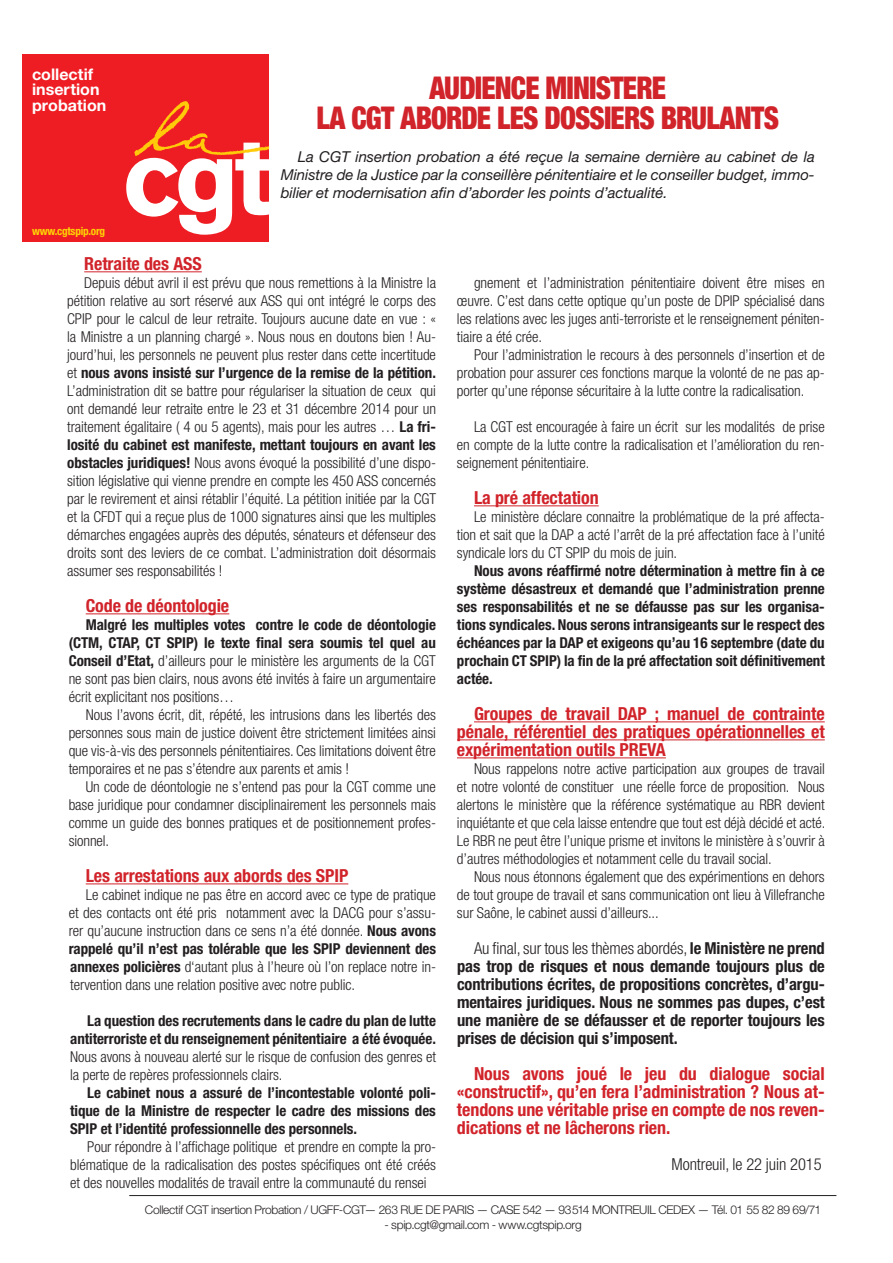
<style>
.page{position:relative;width:893px;height:1263px;background:#fff}
.page>*{position:absolute;margin:0;border:0;box-sizing:border-box;transform-origin:0 0}
.t1{font:900 condensed 31.35px/30px "Helvetica Neue LT Std";letter-spacing:-.03em;color:#d1232a;text-align:center;scale:.91 1}
.t2{font:700 condensed 18px/18px "Helvetica Neue LT Std";letter-spacing:-.005em;color:#d1232a;text-align:justify}
.t3{font:700 condensed 16.5px/18px "Helvetica Neue LT Std";letter-spacing:-.005em;color:#231f20;text-align:justify}
.t4{font:300 condensed 16.5px "Helvetica Neue LT Std";letter-spacing:-.005em;color:#231f20}
.t5{font:700 16.05px/15px "Helvetica Neue LT Std";color:#fff}
.t6{font:300 condensed 15px/18px "Helvetica Neue LT Std";letter-spacing:-.005em;color:#231f20;text-align:justify}
.t7{font:700 condensed 15px/18px "Helvetica Neue LT Std";letter-spacing:-.005em;color:#231f20;text-align:justify}
.t8{font:italic 15px/18px "Helvetica Neue LT Std";letter-spacing:-.005em;color:#231f20;text-align:justify}
.t9{font:300 12px "Helvetica Neue LT Std";letter-spacing:-.025em;color:#231f20}
.t10{font:700 condensed 11.25px "Helvetica Neue LT Std";letter-spacing:-.02em;color:#fed304}
.s1{font-weight:700}
.s2{font-weight:300}
</style>
<div class="page">
<hr style="left:129px;top:1195px;width:707px;height:1px;background:#231f20">
<div style="left:22px;top:54px;width:247px;height:187px;background:#ee1d23"></div>
<svg style="left:126px;top:101px;width:143px;height:134px"></svg>
<hr style="left:84px;top:271px;width:118px;height:1px;background:#d1232a">
<hr style="left:86px;top:613px;width:143px;height:1px;background:#d1232a">
<hr style="left:86px;top:883px;width:262px;height:1px;background:#d1232a">
<hr style="left:474px;top:505px;width:125px;height:1px;background:#d1232a">
<hr style="left:474px;top:721px;width:351px;height:1px;background:#d1232a">
<hr style="left:457px;top:739px;width:368px;height:1px;background:#d1232a">
<hr style="left:457px;top:757px;width:209px;height:1px;background:#d1232a">
<p class="t5" style="left:32px;top:67px;width:76px">collectif insertion probation</p>
<p class="t10" style="left:32px;top:224px;width:75px">www.cgtspip.org</p>
<h1 class="t1" style="left:316px;top:73px;width:510px">AUDIENCE MINISTERE<br>LA CGT ABORDE LES DOSSIERS BRULANTS</h1>
<p class="t8" style="left:281px;top:147px;width:536px;text-indent:17px">La CGT insertion probation a été reçue la semaine dernière au cabinet de la Ministre de la Justice par la conseillère pénitentiaire et le conseiller budget, immo&shy;bilier et modernisation afin d’aborder les points d’actualité.</p>
<p class="t2" style="left:84px;top:254px;width:119px">Retraite des ASS</p>
<p class="t6" style="left:67px;top:274px;width:370px;text-indent:17px">Depuis début avril il est prévu que nous remettions à la Ministre la pétition relative au sort réservé aux ASS qui ont intégré le corps des CPIP pour le calcul de leur retraite. Toujours aucune date en vue : « la Ministre a un planning chargé ». Nous nous en doutons bien ! Au&shy;jourd’hui, les personnels ne peuvent plus rester dans cette incertitude et <span class="s1">nous avons insisté sur l’urgence de la remise de la pétition.<br></span>L’administration dit se battre pour régulariser la situation de ceux qui ont demandé leur retraite entre le 23 et 31 décembre 2014 pour un traitement égalitaire ( 4 ou 5 agents), mais pour les autres … <span class="s1">La fri&shy;losité du cabinet est manifeste, mettant toujours en avant les obstacles juridiques!</span> Nous avons évoqué la possibilité d’une dispo&shy;sition législative qui vienne prendre en compte les 450 ASS concernés par le revirement et ainsi rétablir l’équité. La pétition initiée par la CGT et la CFDT qui a reçue plus de 1000 signatures ainsi que les multiples démarches engagées auprès des députés, sénateurs et défenseur des droits sont des leviers de ce combat. L’administration doit désormais assumer ses responsabilités !</p>
<p class="t2" style="left:86px;top:596px;width:145px">Code de déontologie</p>
<p class="t6" style="left:69px;top:616px;width:369px;text-indent:17px"><span class="s1">Malgré les multiples votes contre le code de déontologie (CTM, CTAP, CT SPIP) le texte final sera soumis tel quel au Conseil d’Etat,</span> d’ailleurs pour le ministère les arguments de la CGT ne sont pas bien clairs, nous avons été invités à faire un argumentaire écrit explicitant nos positions…</p>
<p class="t6" style="left:69px;top:706px;width:369px;text-indent:17px">Nous l’avons écrit, dit, répété, les intrusions dans les libertés des personnes sous main de justice doivent être strictement limitées ainsi que vis-à-vis des personnels pénitentiaires. Ces limitations doivent être temporaires et ne pas s’étendre aux parents et amis !</p>
<p class="t6" style="left:69px;top:778px;width:369px;text-indent:17px">Un code de déontologie ne s’entend pas pour la CGT comme une base juridique pour condamner disciplinairement les personnels mais comme un guide des bonnes pratiques et de positionnement profes&shy;sionnel.</p>
<p class="t2" style="left:86px;top:866px;width:264px">Les arrestations aux abords des SPIP</p>
<p class="t6" style="left:69px;top:886px;width:369px;text-indent:17px">Le cabinet indique ne pas être en accord avec ce type de pratique et des contacts ont été pris notamment avec la DACG pour s’assu&shy;rer qu’aucune instruction dans ce sens n’a été donnée. <span class="s1">Nous avons rappelé qu’il n’est pas tolérable que les SPIP deviennent des annexes policières</span> d‘autant plus à l’heure où l’on replace notre in&shy;tervention dans une relation positive avec notre public.</p>
<p class="t7" style="left:70px;top:1011px;width:367px;text-align:right">La question des recrutements dans le cadre du plan de lutte antiterroriste et du renseignement pénitentiaire a été évoquée.</p>
<p class="t6" style="left:70px;top:1048px;width:367px">Nous avons à nouveau alerté sur le risque de confusion des genres et la perte de repères professionnels clairs.</p>
<p class="t7" style="left:70px;top:1083px;width:367px;text-indent:17px">Le cabinet nous a assuré de l’incontestable volonté poli&shy;tique de la Ministre de respecter le cadre des missions des SPIP et l’identité professionnelle des personnels.</p>
<p class="t6" style="left:70px;top:1138px;width:367px;text-indent:17px">Pour répondre à l’affichage politique et prendre en compte la pro&shy;blématique de la radicalisation des postes spécifiques ont été créés et des nouvelles modalités de travail entre la communauté du rensei</p>
<p class="t6" style="left:457px;top:274px;width:369px;text-indent:17px">gnement et l’administration pénitentiaire doivent être mises en œuvre. C’est dans cette optique qu’un poste de DPIP spécialisé dans les relations avec les juges anti-terroriste et le renseignement péniten&shy;tiaire a été crée.</p>
<p class="t6" style="left:457px;top:346px;width:369px;text-indent:17px">Pour l’administration le recours à des personnels d’insertion et de probation pour assurer ces fonctions marque la volonté de ne pas ap&shy;porter qu’une réponse sécuritaire à la lutte contre la radicalisation.</p>
<p class="t6" style="left:457px;top:418px;width:369px;text-indent:17px">La CGT est encouragée à faire un écrit sur les modalités de prise en compte de la lutte contre la radicalisation et l’amélioration du ren&shy;seignement pénitentiaire.</p>
<p class="t2" style="left:474px;top:488px;width:126px">La pré affectation</p>
<p class="t6" style="left:457px;top:508px;width:369px;text-indent:17px">Le ministère déclare connaitre la problématique de la pré affecta&shy;tion et sait que la DAP a acté l’arrêt de la pré affectation face à l’unité syndicale lors du CT SPIP du mois de juin.</p>
<p class="t7" style="left:457px;top:561px;width:369px;text-indent:17px">Nous avons réaffirmé notre détermination à mettre fin à ce système désastreux et demandé que l’administration prenne ses responsabilités et ne se défausse pas sur les organisa&shy;tions syndicales. Nous serons intransigeants sur le respect des échéances par la DAP et exigeons qu’au 16 septembre (date du prochain CT SPIP) la fin de la pré affectation soit définitivement actée.</p>
<p class="t2" style="left:457px;top:704px;width:369px;text-indent:17px">Groupes de travail DAP ; manuel de contrainte pénale, référentiel des pratiques opérationnelles et expérimentation outils PREVA</p>
<p class="t6" style="left:457px;top:760px;width:370px;text-indent:17px">Nous rappelons notre active participation aux groupes de travail et notre volonté de constituer une réelle force de proposition. Nous alertons le ministère que la référence systématique au RBR devient inquiétante et que cela laisse entendre que tout est déjà décidé et acté.<br>Le RBR ne peut être l’unique prisme et invitons le ministère à s’ouvrir à d’autres méthodologies et notamment celle du travail social.</p>
<p class="t6" style="left:457px;top:868px;width:369px;text-indent:17px">Nous nous étonnons également que des expérimentions en dehors de tout groupe de travail et sans communication ont lieu à Villefranche sur Saône, le cabinet aussi d’ailleurs...</p>
<p class="t3" style="left:457px;top:939px;width:369px;text-indent:17px"><span class="s2">Au final, sur tous les thèmes abordés,</span> le Ministère ne prend pas trop de risques et nous demande toujours plus de contributions écrites, de propositions concrètes, d’argu&shy;mentaires juridiques. Nous ne sommes pas dupes, c’est une manière de se défausser et de reporter toujours les prises de décision qui s’imposent.</p>
<p class="t2" style="left:457px;top:1064px;width:369px;text-indent:17px">Nous avons joué le jeu du dialogue social «constructif», qu’en fera l’administration ? Nous at&shy;tendons une véritable prise en compte de nos reven&shy;dications et ne lâcherons rien.</p>
<p class="t4" style="left:671px;top:1155px;width:152px">Montreuil, le 22 juin 2015</p>
<p class="t9" style="left:145px;top:1202px;width:678px">Collectif CGT insertion Probation / UGFF-CGT— 263 RUE DE PARIS — CASE 542 — 93514 MONTREUIL CEDEX — Tél. 01 55 82 89 69/71</p>
<p class="t9" style="left:384px;top:1217px;width:199px">- spip.cgt@gmail.com - www.cgtspip.org</p>
</div>
